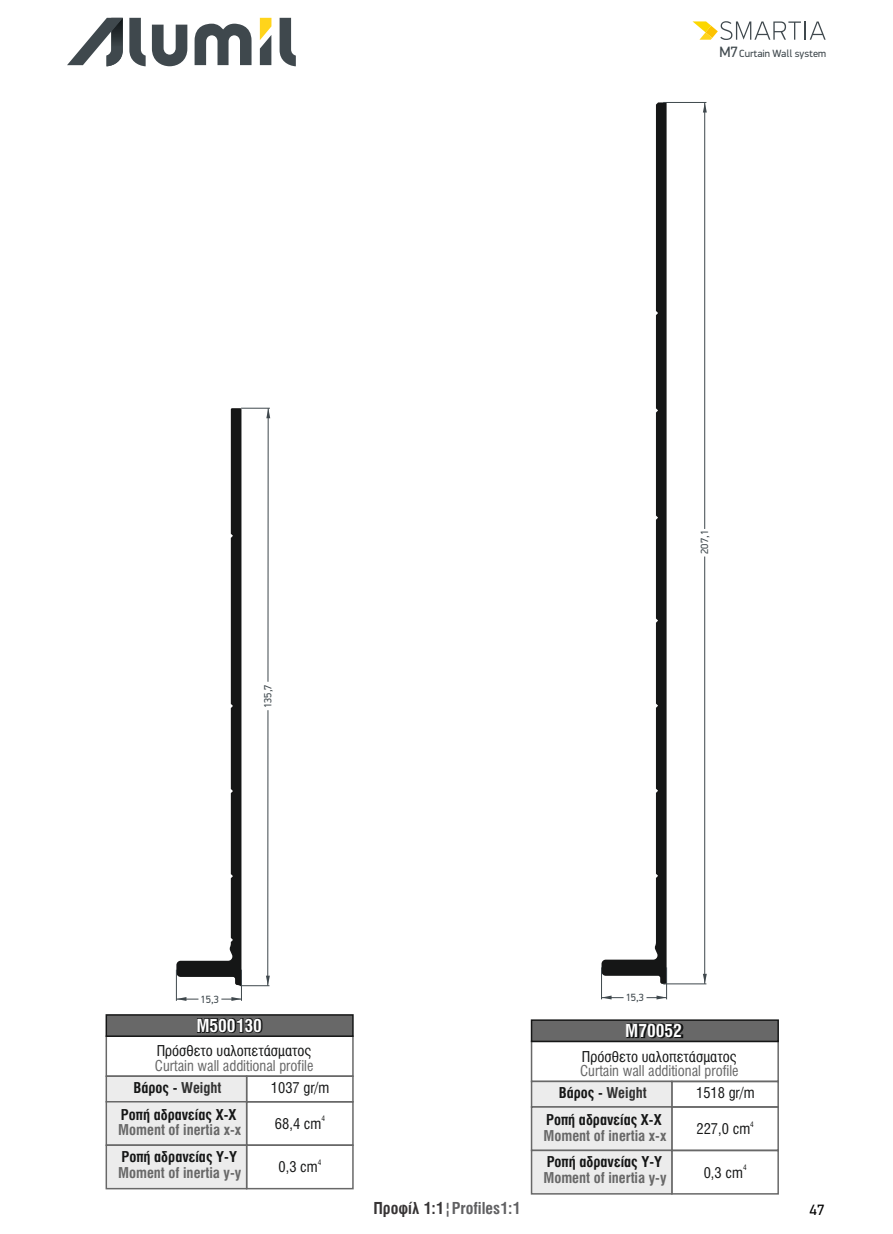
<style>
.page{position:relative;width:893px;height:1234px;background:#fff}
.page>*{position:absolute;margin:0;border:0;box-sizing:border-box;transform-origin:0 0}
.t1{font:18px "UB Helvetica Cond Bold";color:#fff}
.t2{font:16.5px "UB Helvetica Cond Bold";color:#606062}
.t3{font:15px "UB Helvetica Cond Bold";color:#151616}
.t4{font:15px "UB Helvetica Cond";color:#151616}
.t5{font:15px "UB Helvetica Cond Bold";color:#686868}
.t6{font:15px "UB Helvetica Cond";color:#686868}
.t7{font:15px "PF Din Display Pro";color:#000}
.t8{font:10.5px "PF Din Display Pro";color:#3f484d}
.t9{font:7.5px "UB Helvetica Cond";color:#151616}
.s1{font-size:15px}
.s2{color:#323232}
.s3{color:#373435}
</style>
<div class="page">
<svg style="left:152px;top:25px;width:35px;height:41px"></svg>
<svg style="left:195px;top:24px;width:57px;height:41px"></svg>
<svg style="left:129px;top:18px;width:17px;height:48px"></svg>
<svg style="left:280px;top:18px;width:16px;height:48px"></svg>
<svg style="left:260px;top:18px;width:11px;height:47px"></svg>
<svg style="left:67px;top:18px;width:56px;height:48px"></svg>
<svg style="left:692px;top:21px;width:134px;height:19px"></svg>
<svg style="left:601px;top:102px;width:66px;height:881px"></svg>
<svg style="left:105px;top:1014px;width:249px;height:23px"></svg>
<div style="left:246px;top:1075px;width:108px;height:27px;border:2px solid #686868"></div>
<div style="left:246px;top:1100px;width:108px;height:45px;border:2px solid #686868"></div>
<div style="left:246px;top:1144px;width:108px;height:45px;border:2px solid #686868"></div>
<svg style="left:530px;top:1019px;width:249px;height:23px"></svg>
<div style="left:671px;top:1080px;width:108px;height:27px;border:2px solid #686868"></div>
<div style="left:671px;top:1105px;width:108px;height:45px;border:2px solid #686868"></div>
<div style="left:671px;top:1149px;width:108px;height:45px;border:2px solid #686868"></div>
<svg style="left:530px;top:1079px;width:143px;height:115px"></svg>
<svg style="left:105px;top:1074px;width:143px;height:115px"></svg>
<svg style="left:176px;top:408px;width:94px;height:578px"></svg>
<hr style="left:241px;top:969px;width:1px;height:31px;background:#3f484d">
<hr style="left:176px;top:969px;width:1px;height:31px;background:#3f484d">
<svg style="left:221px;top:997px;width:20px;height:3px"></svg>
<svg style="left:176px;top:996px;width:22px;height:4px"></svg>
<hr style="left:666px;top:967px;width:1px;height:32px;background:#3f484d">
<hr style="left:601px;top:967px;width:1px;height:32px;background:#3f484d">
<svg style="left:646px;top:995px;width:21px;height:4px"></svg>
<svg style="left:602px;top:995px;width:22px;height:4px"></svg>
<hr style="left:663px;top:983px;width:43px;height:1px;background:#3f484d">
<hr style="left:663px;top:102px;width:43px;height:1px;background:#3f484d">
<hr style="left:704px;top:556px;width:1px;height:427px;background:#3f484d">
<svg style="left:703px;top:973px;width:4px;height:10px"></svg>
<hr style="left:704px;top:102px;width:1px;height:427px;background:#3f484d">
<svg style="left:703px;top:103px;width:4px;height:9px"></svg>
<p class="t8" style="left:719px;top:49px;width:108px"><span class="s1">M7</span>Curtain Wall system</p>
<p class="t8" style="left:264px;top:708px;width:25px;rotate:-90deg">135,7</p>
<p class="t8" style="left:700px;top:553px;width:25px;rotate:-90deg">207,1</p>
<p class="t8" style="left:201px;top:994px;width:20px">15,3</p>
<p class="t8" style="left:626px;top:993px;width:20px">15,3</p>
<p class="t1" style="left:196px;top:1017px;width:67px">M500130</p>
<p class="t1" style="left:625px;top:1023px;width:58px">M70052</p>
<p class="t4" style="left:157px;top:1044px;width:156px">Πρόσθετο υαλοπετάσµατος</p>
<p class="t6" style="left:155px;top:1059px;width:160px">Curtain wall additional profile</p>
<p class="t4" style="left:582px;top:1049px;width:156px">Πρόσθετο υαλοπετάσµατος</p>
<p class="t6" style="left:580px;top:1064px;width:160px">Curtain wall additional profile</p>
<p class="t3" style="left:134px;top:1081px;width:90px">Βάρος - <span class="s2">Weight</span></p>
<p class="t4" style="left:271px;top:1081px;width:60px">1037 gr/m</p>
<p class="t3" style="left:559px;top:1086px;width:90px">Βάρος - <span class="s2">Weight</span></p>
<p class="t4" style="left:696px;top:1086px;width:60px">1518 gr/m</p>
<p class="t3" style="left:121px;top:1108px;width:117px">Ροπή αδρανείας Χ-Χ</p>
<p class="t5" style="left:118px;top:1123px;width:124px">Moment of inertia x-x</p>
<p class="t5" style="left:118px;top:1165px;width:125px">Moment of inertia y-y</p>
<p class="t3" style="left:121px;top:1150px;width:117px">Ροπή αδρανείας Υ-Υ</p>
<p class="t9" style="left:321px;top:1115px;width:5px">4</p>
<p class="t4" style="left:275px;top:1117px;width:48px">68,4 cm</p>
<p class="t9" style="left:318px;top:1158px;width:5px">4</p>
<p class="t4" style="left:278px;top:1160px;width:41px">0,3 cm</p>
<p class="t3" style="left:546px;top:1113px;width:117px">Ροπή αδρανείας Χ-Χ</p>
<p class="t5" style="left:543px;top:1128px;width:124px">Moment of inertia x-x</p>
<p class="t5" style="left:543px;top:1170px;width:125px">Moment of inertia y-y</p>
<p class="t3" style="left:547px;top:1155px;width:117px">Ροπή αδρανείας Υ-Υ</p>
<p class="t9" style="left:750px;top:1120px;width:5px">4</p>
<p class="t4" style="left:696px;top:1122px;width:55px">227,0 cm</p>
<p class="t9" style="left:743px;top:1163px;width:5px">4</p>
<p class="t4" style="left:704px;top:1165px;width:41px">0,3 cm</p>
<p class="t2" style="left:373px;top:1201px;width:149px"><span class="s3">Προφίλ 1:1</span>|Profiles1:1</p>
<p class="t7" style="left:809px;top:1203px;width:16px">47</p>
</div>
